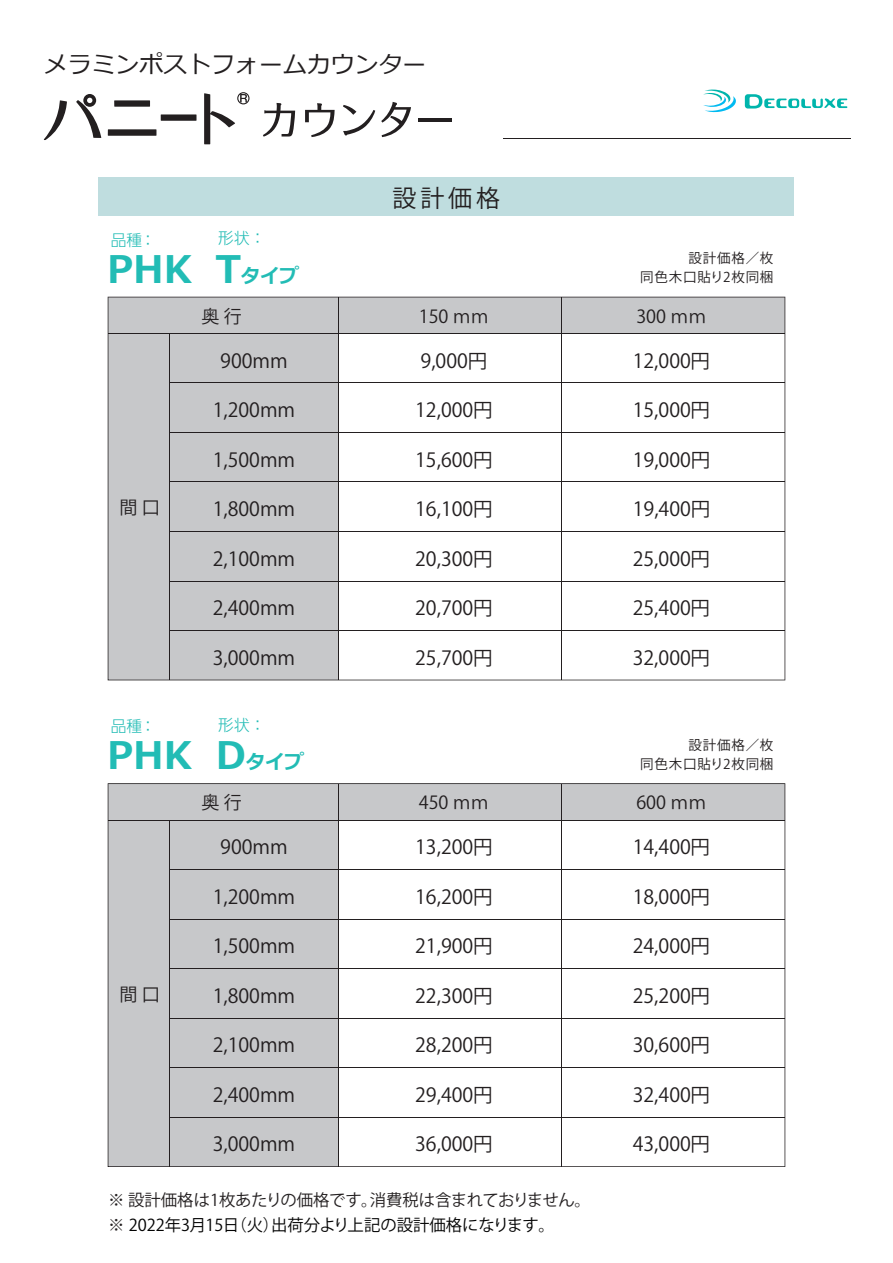
<style>
.page{position:relative;width:893px;height:1263px;background:#fff}
.page>*{position:absolute;margin:0;border:0;box-sizing:border-box;transform-origin:0 0}
.t1{font:700 37.95px "Meiryo";color:#22bcb5}
.t2{font:24px "Gothic BBB Pr 6 N Medium 90 ms RKSJ H";color:#231f20}
.t3{font:23.85px "Meiryo";color:#231f20}
.t4{font:19.5px "Gothic BBB Pr 6 N Medium 90 ms RKSJ H";color:#231f20}
.t5{font:700 19.5px "Meiryo";color:#22bcb5}
.t6{font:18px "Gothic BBB Pr 6 N Medium 90 ms RKSJ H";color:#231f20}
.t7{font:16.35px/25.5px "Gothic BBB Pr 6 N Medium 90 ms RKSJ H";color:#231f20}
.t8{font:300 15.75px "UD Shin Go Pr 6 N";color:#22bcb5}
.t9{font:13.5px/19.2px "Gothic BBB Pr 6 N Medium 90 ms RKSJ H";letter-spacing:.06em;color:#231f20;text-align:right}
.s1{font-size:37.95px}
.s2{color:#030303}
</style>
<div class="page">
<svg style="left:263px;top:103px;width:32px;height:34px"></svg>
<svg style="left:305px;top:103px;width:30px;height:34px"></svg>
<svg style="left:343px;top:105px;width:32px;height:30px"></svg>
<svg style="left:381px;top:102px;width:30px;height:35px"></svg>
<hr style="left:418px;top:118px;width:34px;height:3px;background:#231f20">
<svg style="left:108px;top:129px;width:48px;height:7px"></svg>
<svg style="left:44px;top:100px;width:23px;height:40px"></svg>
<svg style="left:76px;top:94px;width:25px;height:44px"></svg>
<svg style="left:114px;top:100px;width:36px;height:7px"></svg>
<svg style="left:161px;top:114px;width:36px;height:7px"></svg>
<svg style="left:204px;top:92px;width:45px;height:52px"></svg>
<svg style="left:745px;top:94px;width:102px;height:15px"></svg>
<svg style="left:703px;top:89px;width:33px;height:24px"></svg>
<hr style="left:503px;top:138px;width:347px;height:1px;background:#231f20">
<div style="left:99px;top:177px;width:695px;height:38px;background:#bfdddf"></div>
<svg style="left:108px;top:297px;width:677px;height:383px"></svg>
<hr style="left:169px;top:432px;width:616px;height:1px;background:#231f20">
<hr style="left:170px;top:383px;width:615px;height:1px;background:#231f20">
<hr style="left:170px;top:482px;width:615px;height:1px;background:#231f20">
<hr style="left:170px;top:531px;width:615px;height:1px;background:#231f20">
<hr style="left:169px;top:581px;width:616px;height:1px;background:#231f20">
<hr style="left:170px;top:630px;width:615px;height:1px;background:#231f20">
<hr style="left:170px;top:333px;width:1px;height:347px;background:#231f20">
<hr style="left:338px;top:297px;width:1px;height:383px;background:#231f20">
<hr style="left:561px;top:297px;width:1px;height:383px;background:#231f20">
<hr style="left:108px;top:333px;width:677px;height:1px;background:#231f20">
<svg style="left:108px;top:783px;width:677px;height:384px"></svg>
<hr style="left:169px;top:919px;width:616px;height:1px;background:#231f20">
<hr style="left:170px;top:869px;width:615px;height:1px;background:#231f20">
<hr style="left:170px;top:968px;width:615px;height:1px;background:#231f20">
<hr style="left:170px;top:1018px;width:615px;height:1px;background:#231f20">
<hr style="left:169px;top:1067px;width:616px;height:1px;background:#231f20">
<hr style="left:170px;top:1117px;width:615px;height:1px;background:#231f20">
<hr style="left:170px;top:820px;width:1px;height:346px;background:#231f20">
<hr style="left:338px;top:784px;width:1px;height:382px;background:#231f20">
<hr style="left:561px;top:784px;width:1px;height:382px;background:#231f20">
<hr style="left:108px;top:820px;width:677px;height:1px;background:#231f20">
<p class="t3" style="left:44px;top:47px;width:384px">メラミンポストフォームカウンター</p>
<p class="t8" style="left:111px;top:227px;width:47px">品種：</p>
<h1 class="t1" style="left:107px;top:242px;width:86px">PHK</h1>
<p class="t8" style="left:218px;top:226px;width:49px">形状：</p>
<p class="t5" style="left:216px;top:262px;width:85px"><span class="s1">T</span>タイプ</p>
<p class="t6" style="left:202px;top:306px;width:42px">奥 行</p>
<p class="t6" style="left:120px;top:497px;width:42px">間 口</p>
<p class="t4" style="left:220px;top:350px;width:69px">900mm</p>
<p class="t4" style="left:213px;top:399px;width:84px">1,200mm</p>
<p class="t4" style="left:213px;top:449px;width:84px">1,500mm</p>
<p class="t4" style="left:213px;top:498px;width:84px">1,800mm</p>
<p class="t4" style="left:213px;top:548px;width:84px">2,100mm</p>
<p class="t4" style="left:213px;top:597px;width:84px">2,400mm</p>
<p class="t4" style="left:213px;top:647px;width:84px">3,000mm</p>
<p class="t8" style="left:111px;top:714px;width:47px">品種：</p>
<h1 class="t1" style="left:107px;top:729px;width:86px">PHK</h1>
<p class="t8" style="left:218px;top:712px;width:49px">形状：</p>
<p class="t5" style="left:216px;top:748px;width:90px"><span class="s1">D</span>タイプ</p>
<p class="t6" style="left:202px;top:792px;width:42px">奥 行</p>
<p class="t6" style="left:120px;top:984px;width:42px">間 口</p>
<p class="t4" style="left:220px;top:836px;width:69px">900mm</p>
<p class="t4" style="left:213px;top:886px;width:84px">1,200mm</p>
<p class="t4" style="left:213px;top:935px;width:84px">1,500mm</p>
<p class="t4" style="left:213px;top:985px;width:84px">1,800mm</p>
<p class="t4" style="left:213px;top:1034px;width:84px">2,100mm</p>
<p class="t4" style="left:213px;top:1084px;width:84px">2,400mm</p>
<p class="t4" style="left:213px;top:1133px;width:84px">3,000mm</p>
<p class="t2" style="left:392px;top:184px;width:109px">設計価格</p>
<p class="t9" style="left:640px;top:249px;width:135px">設計価格／枚<br>同色木口貼り2枚同梱</p>
<p class="t6" style="left:419px;top:306px;width:71px">150 ｍｍ</p>
<p class="t6" style="left:636px;top:306px;width:71px">300 ｍｍ</p>
<p class="t4" style="left:421px;top:350px;width:68px">9,000円</p>
<p class="t4" style="left:415px;top:399px;width:79px">12,000円</p>
<p class="t4" style="left:415px;top:449px;width:79px">15,600円</p>
<p class="t4" style="left:415px;top:498px;width:79px">16,100円</p>
<p class="t4" style="left:415px;top:548px;width:79px">20,300円</p>
<p class="t4" style="left:415px;top:597px;width:79px">20,700円</p>
<p class="t4" style="left:415px;top:647px;width:79px">25,700円</p>
<p class="t4" style="left:633px;top:350px;width:79px">12,000円</p>
<p class="t4" style="left:633px;top:399px;width:79px">15,000円</p>
<p class="t4" style="left:633px;top:449px;width:79px">19,000円</p>
<p class="t4" style="left:633px;top:498px;width:79px">19,400円</p>
<p class="t4" style="left:633px;top:548px;width:79px">25,000円</p>
<p class="t4" style="left:633px;top:597px;width:79px">25,400円</p>
<p class="t4" style="left:633px;top:647px;width:79px">32,000円</p>
<p class="t9" style="left:640px;top:735px;width:135px">設計価格／枚<br>同色木口貼り2枚同梱</p>
<p class="t6" style="left:419px;top:792px;width:71px">450 ｍｍ</p>
<p class="t6" style="left:636px;top:792px;width:71px">600 ｍｍ</p>
<p class="t4" style="left:415px;top:836px;width:79px">13,200円</p>
<p class="t4" style="left:415px;top:886px;width:79px">16,200円</p>
<p class="t4" style="left:415px;top:935px;width:79px">21,900円</p>
<p class="t4" style="left:415px;top:985px;width:79px">22,300円</p>
<p class="t4" style="left:415px;top:1034px;width:79px">28,200円</p>
<p class="t4" style="left:415px;top:1084px;width:79px">29,400円</p>
<p class="t4" style="left:415px;top:1133px;width:79px">36,000円</p>
<p class="t4" style="left:633px;top:836px;width:79px">14,400円</p>
<p class="t4" style="left:633px;top:886px;width:79px">18,000円</p>
<p class="t4" style="left:633px;top:935px;width:79px">24,000円</p>
<p class="t4" style="left:633px;top:985px;width:79px">25,200円</p>
<p class="t4" style="left:633px;top:1034px;width:79px">30,600円</p>
<p class="t4" style="left:633px;top:1084px;width:79px">32,400円</p>
<p class="t4" style="left:633px;top:1133px;width:79px">43,000円</p>
<p class="t7" style="left:108px;top:1187px;width:484px">※ 設計価格は1枚あたりの価格です。消費税は含まれておりません。※ <span class="s2">2022年3月15日（火）出荷分より上記の設計価格になります。</span></p>
</div>
